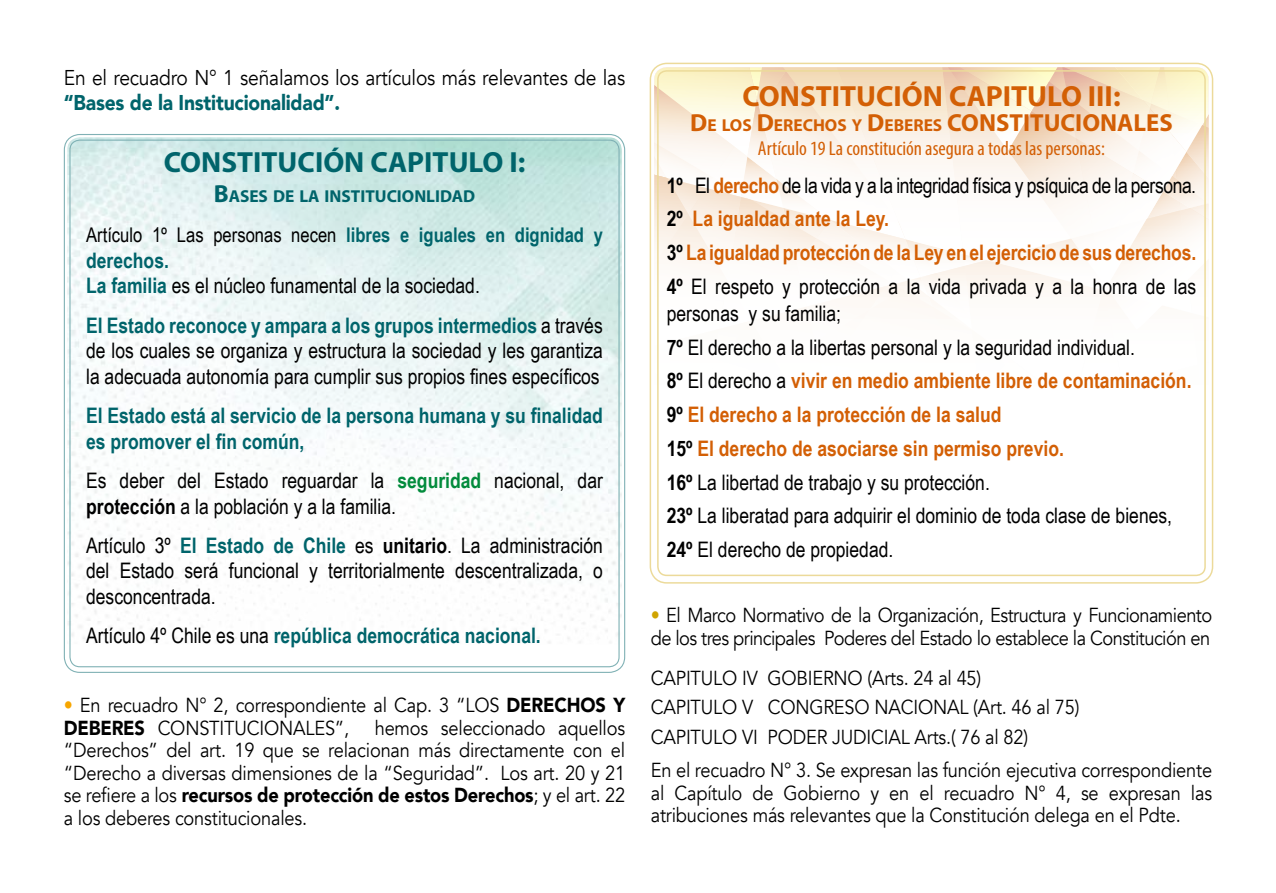
<style>
.page{position:relative;width:1276px;height:893px;background:#fff}
.page>*{position:absolute;margin:0;border:0;box-sizing:border-box;transform-origin:0 0}
.t1{font:700 29.25px "Myriad Pro";color:#d35f05}
.t2{font:700 29.25px "Myriad Pro";color:#00646b}
.t3{font:700 24.75px "Myriad Pro";color:#d35f05}
.t4{font:21.38px/33.8px "Arial Narrow";color:#000}
.t5{font:21.38px/33.8px "Arial Narrow";letter-spacing:-.02em;color:#000}
.t6{font:700 21.38px/25.7px "Arial Narrow";color:#00646b}
.t7{font:21.38px "Avenir";letter-spacing:-.01em;color:#000;scale:.9 1}
.t8{font:900 21.38px "Avenir";letter-spacing:-.01em;color:#00646b;scale:.9 1}
.t9{font:20.25px/22.5px "Avenir";letter-spacing:-.01em;color:#000;scale:.9 1}
.t10{font:20.25px/22.5px "Avenir";letter-spacing:-.03em;color:#000;scale:.9 1}
.t11{font:20.25px "Arial Narrow";color:#000}
.t12{font:condensed 20.25px "Myriad Pro";color:#d35f05}
.t13{font:700 17.32px "Myriad Pro";color:#00646b}
.s1{font-size:24.75px}
.s2{font-weight:700;color:#00646b}
.s3{font-weight:700;color:#028b3c}
.s4{font-weight:700}
.s5{font-weight:400;color:#000}
.s6{color:#f7a600}
.s7{font-weight:900}
.s8{font-size:17.32px}
.s9{font-weight:700;color:#d35f05}
.s10{color:#d0a400}
</style>
<div class="page">
<img style="left:67px;top:137px;width:555px;height:507px">
<svg style="left:654px;top:67px;width:554px;height:512px"></svg>
<div style="left:649px;top:63px;width:564px;height:521px;border:2px solid #d0a400;border-radius:17px"></div>
<div style="left:657px;top:70px;width:548px;height:506px;border:2px solid #d0a400;border-radius:9px"></div>
<p class="t7" style="left:64px;top:65px;width:625px">En el recuadro N° 1 señalamos los artículos más relevantes de las</p>
<p class="t8" style="left:64px;top:84px;width:308px">“Bases de la Institucionalidad”.</p>
<h1 class="t2" style="left:164px;top:143px;width:363px">CONSTITUCIÓN CAPITULO I:</h1>
<p class="t13" style="left:214px;top:184px;width:121px"><span class="s1">B</span>ASESDELA INSTITUCIONLI</p>
<p class="t13" style="left:440px;top:184px;width:37px">DAD</p>
<p class="t11" style="left:86px;top:220px;width:518px">Artículo 1º Las personas necen <span class="s2">libres e iguales en dignidad y</span></p>
<p class="t4" style="left:86px;top:247px;width:395px;line-height:25.7px"><span class="s2">derechos.<br>La familia</span> es el núcleo funamental de la sociedad.</p>
<p class="t4" style="left:86px;top:311px;width:518px;line-height:25.7px;text-align:justify"><span class="s2">El Estado reconoce y ampara a los grupos intermedios</span> a través de los cuales se organiza y estructura la sociedad y les garantiza la adecuada autonomía para cumplir sus propios fines específicos</p>
<p class="t6" style="left:86px;top:402px;width:518px">El Estado está al servicio de la persona humana y su finalidad es promover el fin común,</p>
<p class="t4" style="left:86px;top:467px;width:518px;line-height:25.7px">Es deber del Estado reguardar la <span class="s3">seguridad</span> nacional, dar <span class="s4">protección</span> a la población y a la familia.</p>
<p class="t4" style="left:86px;top:532px;width:518px;line-height:25.7px;text-align:justify">Artículo 3º <span class="s2">El Estado de Chile</span> es <span class="s4">unitario</span>. La administración del Estado será funcional y territorialmente descentralizada, o desconcentrada.</p>
<p class="t6" style="left:86px;top:622px;width:456px"><span class="s5">Artículo 4º Chile es una</span> república democrática nacional.</p>
<p class="t9" style="left:64px;top:694px;width:625px"><span class="s6">•</span> En recuadro N° 2, correspondiente al Cap. 3 “LOS <span class="s7">DERECHOS Y<br>DEBERES</span> CONSTITUCIONALES”,</p>
<p class="t9" style="left:64px;top:717px;width:625px;text-align:justify;text-indent:311px">hemos seleccionado aquellos “Derechos” del art. 19 que se relacionan más directamente con el “Derecho a diversas dimensiones de la “Seguridad”. Los art. 20 y 21 se refiere a los <span class="s7">recursos de protección de estos Derechos</span>; y el art. 22 a los deberes constitucionales.</p>
<h1 class="t1" style="left:742px;top:77px;width:380px">CONSTITUCIÓN CAPITULO III:</h1>
<p class="t3" style="left:690px;top:106px;width:484px">D<span class="s8">E LOS</span> D<span class="s8">ERECHOS Y</span> D<span class="s8">EBERES</span> CONSTITUCIONALES</p>
<p class="t12" style="left:758px;top:137px;width:348px">Artículo 19 La constitución asegura a todas las personas:</p>
<p class="t5" style="left:667px;top:167px;width:531px"><span class="s4">1º</span> El <span class="s9">derecho</span> de la vida y a la integridad física y psíquica de la persona.<br><span class="s4">2º</span> <span class="s9">La igualdad ante la Ley.<br></span><span class="s4">3º</span> <span class="s9">La igualdad protección de la Ley en el ejercicio de sus derechos.<br></span><span class="s4">4º</span> El respeto y protección a la vida privada y a la honra de las</p>
<p class="t4" style="left:667px;top:296px;width:526px">personas y su familia;<br><span class="s4">7º</span> El derecho a la libertas personal y la seguridad individual.<br><span class="s4">8º</span> El derecho a <span class="s9">vivir en medio ambiente libre de contaminación.<br></span><span class="s4">9º</span> <span class="s9">El derecho a la protección de la salud<br></span><span class="s4">15º</span> <span class="s9">El derecho de asociarse sin permiso previo.<br></span><span class="s4">16º</span> La libertad de trabajo y su protección.<br><span class="s4">23º</span> La liberatad para adquirir el dominio de toda clase de bienes, <span class="s4">24º</span> El derecho de propiedad.</p>
<p class="t10" style="left:651px;top:604px;width:625px"><span class="s10">•</span> El Marco Normativo de la Organización, Estructura y Funcionamiento de los tres principales Poderes del Estado lo establece la Constitución en</p>
<p class="t9" style="left:651px;top:664px;width:478px;line-height:29.2px">CAPITULO IV GOBIERNO (Arts. 24 al 45)<br>CAPITULO V CONGRESO NACIONAL (Art. 46 al 75)<br>CAPITULO VI PODER JUDICIAL Arts.( 76 al 82)</p>
<p class="t9" style="left:651px;top:759px;width:625px;text-align:justify">En el recuadro N° 3. Se expresan las función ejecutiva correspondiente al Capítulo de Gobierno y en el recuadro N° 4, se expresan las atribuciones más relevantes que la Constitución delega en el Pdte.</p>
</div>
